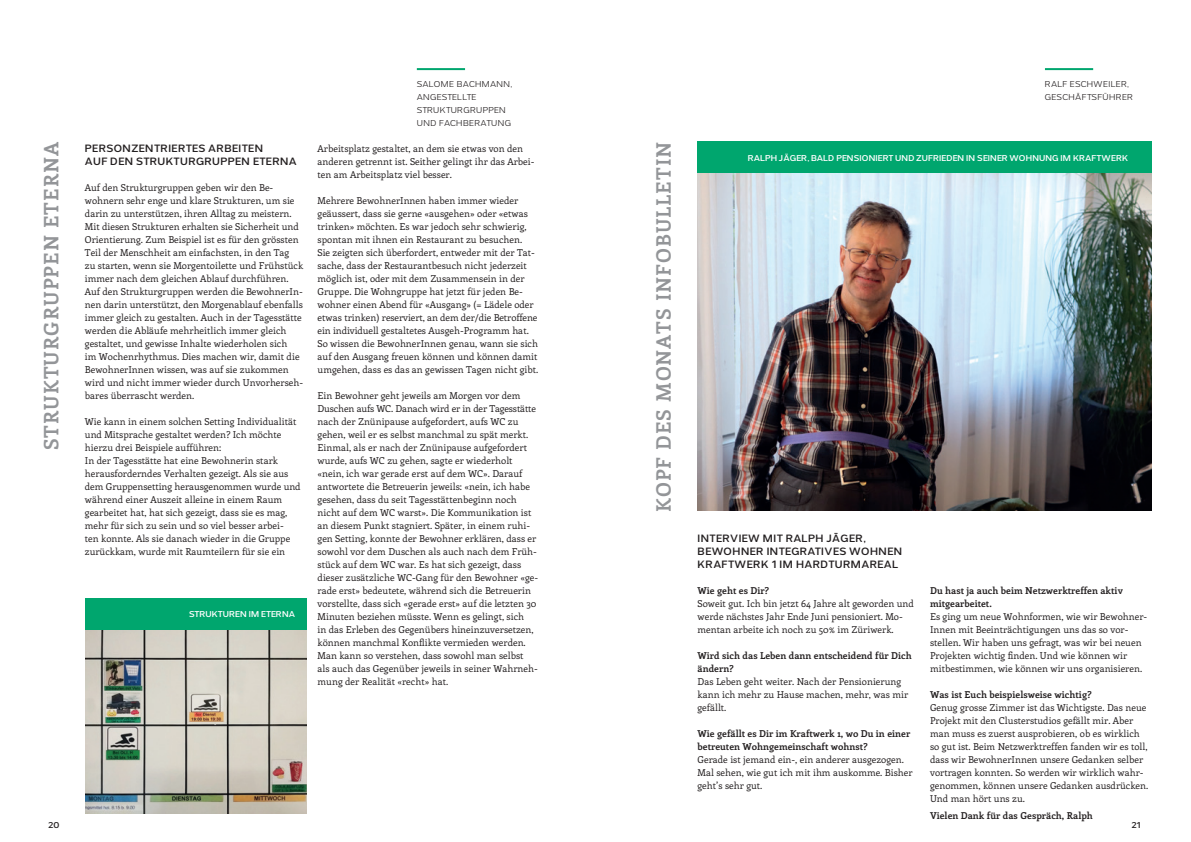
<style>
.page{position:relative;width:1191px;height:842px;background:#fff}
.page>*{position:absolute;margin:0;border:0;box-sizing:border-box;transform-origin:0 0}
.t1{font:700 20px "Enriqueta";letter-spacing:.05em;color:#939598}
.t2{font:600 10px/13px "Grey Sans";letter-spacing:.05em;color:#231f20}
.t3{font:9.5px/13px "Enriqueta";color:#231f20}
.t4{font:700 9.5px/13px "Enriqueta";color:#231f20}
.t5{font:8px/13px "Grey Sans";letter-spacing:.05em;color:#231f20}
.t6{font:600 8px "Grey Sans";letter-spacing:.02em;color:#fff}
.t7{font:600 8px "Grey Sans";color:#231f20}
</style>
<div class="page">
<hr style="left:1045px;top:68px;width:48px;height:2px;background:#00a66e">
<hr style="left:417px;top:68px;width:48px;height:2px;background:#00a66e">
<img style="left:85px;top:629px;width:221px;height:185px">
<div style="left:85px;top:598px;width:221px;height:31px;background:#00a66e"></div>
<img style="left:697px;top:173px;width:454px;height:337px">
<div style="left:697px;top:142px;width:454px;height:31px;background:#00a66e"></div>
<p class="t5" style="left:417px;top:78px;width:97px">SALOME BACHMANN,<br>ANGESTELLTE<br>STRUKTURGRUPPEN<br>UND FACHBERATUNG</p>
<p class="t5" style="left:1045px;top:78px;width:90px">RALF ESCHWEILER,<br>GESCHÄFTSFÜHRER</p>
<h1 class="t1" style="left:37px;top:450px;width:310px;rotate:-90deg">STRUKTURGRUPPEN ETERNA</h1>
<h1 class="t1" style="left:649px;top:512px;width:372px;rotate:-90deg">KOPF DES MONATS INFOBULLETIN</h1>
<p class="t3" style="left:317px;top:142px;width:218px">Arbeitsplatz gestaltet, an dem sie etwas von den anderen getrennt ist. Seither gelingt ihr das Arbei&shy;ten am Arbeitsplatz viel besser.</p>
<p class="t3" style="left:317px;top:194px;width:222px">Mehrere BewohnerInnen haben immer wieder geäussert, dass sie gerne «ausgehen» oder «etwas trinken» möchten. Es war jedoch sehr schwierig, spontan mit ihnen ein Restaurant zu besuchen.<br>Sie zeigten sich überfordert, entweder mit der Tat&shy;sache, dass der Restaurantbesuch nicht jederzeit möglich ist, oder mit dem Zusammensein in der Gruppe. Die Wohngruppe hat jetzt für jeden Be&shy;wohner einen Abend für «Ausgang» (= Lädele oder etwas trinken) reserviert, an dem der/die Betroffene ein individuell gestaltetes Ausgeh-Programm hat.<br>So wissen die BewohnerInnen genau, wann sie sich auf den Ausgang freuen können und können damit umgehen, dass es das an gewissen Tagen nicht gibt.</p>
<p class="t3" style="left:317px;top:389px;width:222px">Ein Bewohner geht jeweils am Morgen vor dem Duschen aufs WC. Danach wird er in der Tagesstätte nach der Znünipause aufgefordert, aufs WC zu gehen, weil er es selbst manchmal zu spät merkt.<br>Einmal, als er nach der Znünipause aufgefordert wurde, aufs WC zu gehen, sagte er wiederholt «nein, ich war gerade erst auf dem WC». Darauf antwortete die Betreuerin jeweils: «nein, ich habe gesehen, dass du seit Tagesstättenbeginn noch nicht auf dem WC warst». Die Kommunikation ist an diesem Punkt stagniert. Später, in einem ruhi&shy;gen Setting, konnte der Bewohner erklären, dass er sowohl vor dem Duschen als auch nach dem Früh&shy;stück auf dem WC war. Es hat sich gezeigt, dass dieser zusätzliche WC-Gang für den Bewohner «ge&shy;rade erst» bedeutete, während sich die Betreuerin vorstellte, dass sich «gerade erst» auf die letzten 30<br>Minuten beziehen müsste. Wenn es gelingt, sich<br>in das Erleben des Gegenübers hineinzuversetzen, können manchmal Konflikte vermieden werden.<br>Man kann so verstehen, dass sowohl man selbst<br>als auch das Gegenüber jeweils in seiner Wahrneh&shy;mung der Realität «recht» hat.</p>
<p class="t2" style="left:85px;top:142px;width:213px">PERSONZENTRIERTES ARBEITEN<br>AUF DEN STRUKTURGRUPPEN ETERNA</p>
<p class="t3" style="left:85px;top:181px;width:220px">Auf den Strukturgruppen geben wir den Be&shy;wohnern sehr enge und klare Strukturen, um sie darin zu unterstützen, ihren Alltag zu meistern.<br>Mit diesen Strukturen erhalten sie Sicherheit und Orientierung. Zum Beispiel ist es für den grössten Teil der Menschheit am einfachsten, in den Tag<br>zu starten, wenn sie Morgentoilette und Frühstück immer nach dem gleichen Ablauf durchführen.<br>Auf den Strukturgruppen werden die BewohnerIn&shy;nen darin unterstützt, den Morgenablauf ebenfalls immer gleich zu gestalten. Auch in der Tagesstätte werden die Abläufe mehrheitlich immer gleich gestaltet, und gewisse Inhalte wiederholen sich<br>im Wochenrhythmus. Dies machen wir, damit die BewohnerInnen wissen, was auf sie zukommen wird und nicht immer wieder durch Unvorherseh&shy;bares überrascht werden.</p>
<p class="t3" style="left:85px;top:415px;width:217px">Wie kann in einem solchen Setting Individualität und Mitsprache gestaltet werden? Ich möchte hierzu drei Beispiele aufführen:<br>In der Tagesstätte hat eine Bewohnerin stark herausforderndes Verhalten gezeigt. Als sie aus dem Gruppensetting herausgenommen wurde und während einer Auszeit alleine in einem Raum gearbeitet hat, hat sich gezeigt, dass sie es mag, mehr für sich zu sein und so viel besser arbei-<br>ten konnte. Als sie danach wieder in die Gruppe zurückkam, wurde mit Raumteilern für sie ein</p>
<p class="t6" style="left:748px;top:153px;width:382px">RALPH JÄGER, BALD PENSIONIERT UND ZUFRIEDEN IN SEINER WOHNUNG IM KRAFTWERK</p>
<p class="t2" style="left:697px;top:532px;width:206px">INTERVIEW MIT RALPH JÄGER,<br>BEWOHNER INTEGRATIVES WOHNEN<br>KRAFTWERK 1 IM HARDTURMAREAL</p>
<p class="t4" style="left:697px;top:584px;width:73px">Wie geht es Dir?</p>
<p class="t3" style="left:697px;top:597px;width:218px">Soweit gut. Ich bin jetzt 64 Jahre alt geworden und werde nächstes Jahr Ende Juni pensioniert. Mo&shy;mentan arbeite ich noch zu 50% im Züriwerk.</p>
<p class="t4" style="left:697px;top:649px;width:216px">Wird sich das Leben dann entscheidend für Dich ändern?</p>
<p class="t3" style="left:697px;top:675px;width:212px">Das Leben geht weiter. Nach der Pensionierung kann ich mehr zu Hause machen, mehr, was mir gefällt.</p>
<p class="t4" style="left:697px;top:727px;width:214px">Wie gefällt es Dir im Kraftwerk 1, wo Du in einer betreuten Wohngemeinschaft wohnst?</p>
<p class="t3" style="left:697px;top:753px;width:216px">Gerade ist jemand ein-, ein anderer ausgezogen.<br>Mal sehen, wie gut ich mit ihm auskomme. Bisher geht’s sehr gut.</p>
<p class="t4" style="left:930px;top:584px;width:194px">Du hast ja auch beim Netzwerktreffen aktiv mitgearbeitet.</p>
<p class="t3" style="left:930px;top:610px;width:219px">Es ging um neue Wohnformen, wie wir Bewohner-Innen mit Beeinträchtigungen uns das so vor&shy;stellen. Wir haben uns gefragt, was wir bei neuen Projekten wichtig finden. Und wie können wir mitbestimmen, wie können wir uns organisieren.</p>
<p class="t4" style="left:930px;top:688px;width:163px">Was ist Euch beispielsweise wichtig?</p>
<p class="t3" style="left:930px;top:701px;width:220px">Genug grosse Zimmer ist das Wichtigste. Das neue Projekt mit den Clusterstudios gefällt mir. Aber man muss es zuerst ausprobieren, ob es wirklich so gut ist. Beim Netzwerktreffen fanden wir es toll, dass wir BewohnerInnen unsere Gedanken selber vortragen konnten. So werden wir wirklich wahr&shy;genommen, können unsere Gedanken ausdrücken.<br>Und man hört uns zu.</p>
<p class="t4" style="left:930px;top:809px;width:164px">Vielen Dank für das Gespräch, Ralph</p>
<p class="t6" style="left:189px;top:609px;width:107px">STRUKTUREN IM ETERNA</p>
<p class="t7" style="left:48px;top:820px;width:13px">20</p>
<p class="t7" style="left:1131px;top:820px;width:11px">21</p>
</div>
